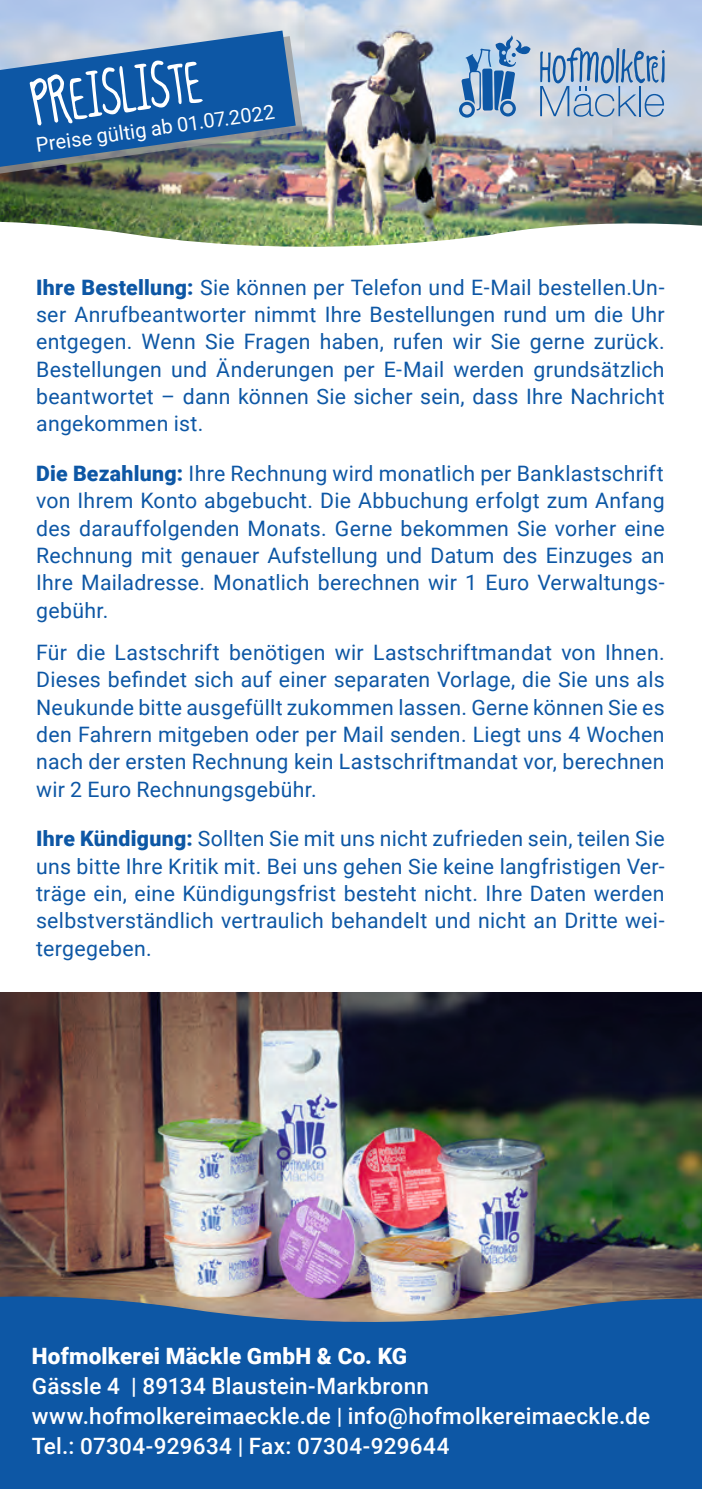
<style>
.page{position:relative;width:702px;height:1489px;background:#fff}
.page>*{position:absolute;margin:0;border:0;box-sizing:border-box;transform-origin:0 0}
.t1{font:57.25px "kingcoo LKC";color:#fff}
.t2{font:500 22.5px "Roboto";letter-spacing:.01em;color:#fff}
.t3{font:900 22.5px "Roboto";letter-spacing:.01em;color:#fff}
.t4{font:21.25px/27.2px "Roboto";letter-spacing:.015em;color:#0d57a5;text-align:justify}
.t5{font:20px "Roboto";color:#fff}
.s1{font-weight:900}
</style>
<div class="page">
<img style="left:0;top:992px;width:702px;height:288px">
<svg style="left:0;top:1280px;width:702px;height:208px;background:#235fa0"></svg>
<img style="left:0;top:0;width:702px;height:205px">
<img style="left:0;top:205px;width:702px;height:42px">
<svg style="left:459px;top:35px;width:71px;height:83px;background:#88acd2"></svg>
<svg style="left:540px;top:47px;width:124px;height:70px;background:#9db5d1"></svg>
<img style="left:0;top:36px;width:303px;height:155px">
<svg style="left:0;top:31px;width:296px;height:136px;background:#386ea5"></svg>
<p class="t1" style="left:27px;top:76px;width:172px;rotate:-8deg">PREISLISTE</p>
<p class="t5" style="left:34px;top:131px;width:242px;rotate:-8deg">Preise gültig ab 01.07.2022</p>
<p class="t4" style="left:36px;top:272px;width:630px"><span class="s1">Ihre Bestellung:</span> Sie können per Telefon und -E Mail bestellen.Un-</p>
<p class="t4" style="left:36px;top:327px;width:630px">entgegen. Wenn Sie Fragen haben, rufen wir Sie gerne zurück.<br>Bestellungen und Änderungen per -E Mail werden grundsätzlich beantwortet – dann können Sie sicher sein, dass Ihre Nachricht angekommen ist.</p>
<p class="t4" style="left:36px;top:459px;width:629px"><span class="s1">Die Bezahlung:</span> Ihre Rechnung wird monatlich per Banklastschrift</p>
<p class="t4" style="left:36px;top:486px;width:630px">von Ihrem Konto abgebucht. Die Abbuchung erfolgt zum Anfang des darauffolgenden Monats. Gerne bekommen Sie vorher eine Rechnung mit genauer Aufstellung und Datum des Einzuges an</p>
<p class="t4" style="left:36px;top:595px;width:74px">gebühr.</p>
<p class="t4" style="left:36px;top:300px;width:630px">ser Anrufbeantworter nimmt Ihre Bestellungen rund um die Uhr</p>
<p class="t4" style="left:36px;top:568px;width:630px">Ihre Mailadresse. Monatlich berechnen wir 1 Euro Verwaltungs-</p>
<p class="t4" style="left:36px;top:638px;width:630px">Für die Lastschrift benötigen wir Lastschriftmandat von Ihnen.<br>Dieses befindet sich auf einer separaten Vorlage, die Sie uns als Neukunde bitte ausgefüllt zukommen lassen. Gerne können Sie es</p>
<p class="t4" style="left:36px;top:720px;width:630px">den Fahrern mitgeben oder per Mail senden. Liegt uns 4 Wochen nach der ersten Rechnung kein Lastschriftmandat vor, berechnen wir 2 Euro Rechnungsgebühr.</p>
<p class="t4" style="left:36px;top:824px;width:630px"><span class="s1">Ihre Kündigung:</span> Sollten Sie mit uns nicht zufrieden sein, teilen Sie</p>
<p class="t4" style="left:36px;top:879px;width:630px">träge ein, eine Kündigungsfrist besteht nicht. Ihre Daten werden</p>
<p class="t4" style="left:36px;top:851px;width:630px">uns bitte Ihre Kritik mit. Bei uns gehen Sie keine langfristigen Ver-</p>
<p class="t4" style="left:36px;top:906px;width:630px">selbstverständlich vertraulich behandelt und nicht an Dritte wei-</p>
<p class="t4" style="left:36px;top:933px;width:117px">tergegeben.</p>
<p class="t3" style="left:32px;top:1340px;width:377px">Hofmolkerei Mäckle GmbH &amp; Co. KG</p>
<p class="t2" style="left:131px;top:1370px;width:299px">| 89134 Blaustein-Markbronn</p>
<p class="t2" style="left:32px;top:1370px;width:90px">Gässle 4</p>
<p class="t2" style="left:32px;top:1400px;width:620px">www.hofmolkereimaeckle.de | info@hofmolkereimaeckle.de</p>
<p class="t2" style="left:32px;top:1430px;width:419px">Tel.: 07304-929634 | Fax: 07304-929644</p>
</div>
